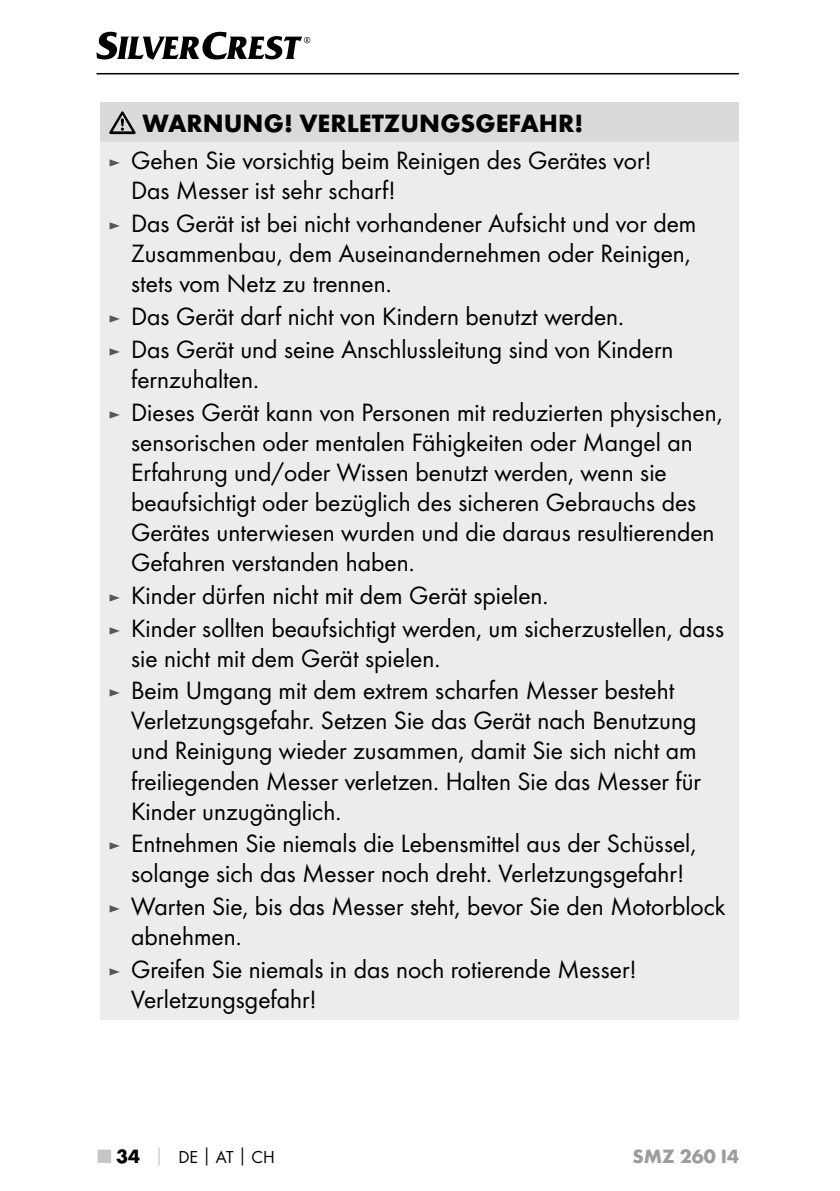
<style>
.page{position:relative;width:840px;height:1191px;background:#fff}
.page>*{position:absolute;margin:0;border:0;box-sizing:border-box;transform-origin:0 0}
.t1{font:26px/30px "Futura Boo";color:#000}
.t2{font:700 26px "Futura";color:#000}
.t3{font:700 20px "Futura";color:#9c9d9d}
.t4{font:18px "Futura Boo";color:#000}
.s1{font-size:18px;color:#565656}
.s2{font-family:"Futura";font-weight:700;font-size:20px;color:#c5c6c6}
.s3{font-family:"Futura";font-weight:700;font-size:20px}
.s4{font-family:"Futura";font-weight:700;color:#c5c6c6}
.s5{font-family:"Futura";font-weight:700}
</style>
<div class="page">
<hr style="left:96px;top:73px;width:642px;height:1px;background:#000">
<svg style="left:96px;top:32px;width:214px;height:28px"></svg>
<div style="left:100px;top:102px;width:638px;height:40px;background:#dadada"></div>
<div style="left:100px;top:142px;width:638px;height:877px;background:#ececed"></div>
<svg style="left:109px;top:111px;width:26px;height:23px"></svg>
<p class="t2" style="left:142px;top:107px;width:442px">WARNUNG! VERLETZUNGSGEFAHR!</p>
<p class="t1" style="left:131px;top:146px;width:521px;text-indent:-23px"><span class="s1">►</span> Gehen Sie vorsichtig beim Reinigen des Gerätes vor!<br>Das Messer ist sehr scharf!</p>
<p class="t1" style="left:131px;top:208px;width:566px;text-indent:-23px"><span class="s1">►</span> Das Gerät ist bei nicht vorhandener Aufsicht und vor dem<br>Zusammenbau, dem Auseinandernehmen oder Reinigen, stets vom Netz zu trennen.</p>
<p class="t1" style="left:108px;top:300px;width:566px;line-height:32.8px"><span class="s1">►</span> Das Gerät darf nicht von Kindern benutzt werden.<br><span class="s1">►</span> Das Gerät und seine Anschlussleitung sind von Kindern</p>
<p class="t1" style="left:108px;top:363px;width:615px;line-height:32.8px;text-indent:23px">fernzuhalten.<br><span class="s1">►</span> Dieses Gerät kann von Personen mit reduzierten physischen,</p>
<p class="t1" style="left:131px;top:427px;width:584px">sensorischen oder mentalen Fähigkeiten oder Mangel an Erfahrung und/oder Wissen benutzt werden, wenn sie beaufsichtigt oder bezüglich des sicheren Gebrauchs des Gerätes unterwiesen wurden und die daraus resultierenden Gefahren verstanden haben.</p>
<p class="t1" style="left:108px;top:578px;width:617px;line-height:32.8px"><span class="s1">►</span> Kinder dürfen nicht mit dem Gerät spielen.<br><span class="s1">►</span> Kinder sollten beaufsichtigt werden, um sicherzustellen, dass</p>
<p class="t1" style="left:108px;top:641px;width:567px;line-height:32.8px;text-indent:23px">sie nicht mit dem Gerät spielen.<br><span class="s1">►</span> Beim Umgang mit dem extrem scharfen Messer besteht</p>
<p class="t1" style="left:131px;top:705px;width:571px">Verletzungsgefahr. Setzen Sie das Gerät nach Benutzung und Reinigung wieder zusammen, damit Sie sich nicht am freiliegenden Messer verletzen. Halten Sie das Messer für Kinder unzugänglich.</p>
<p class="t1" style="left:108px;top:828px;width:589px;text-align:center"><span class="s1">►</span> Entnehmen Sie niemals die Lebensmittel aus der Schüssel, solange sich das Messer noch dreht. Verletzungsgefahr!</p>
<p class="t1" style="left:131px;top:891px;width:595px;text-indent:-23px"><span class="s1">►</span> Warten Sie, bis das Messer steht, bevor Sie den Motorblock abnehmen.</p>
<p class="t1" style="left:131px;top:954px;width:507px;text-indent:-23px"><span class="s1">►</span> Greifen Sie niemals in das noch rotierende Messer!<br>Verletzungsgefahr!</p>
<p class="t4" style="left:98px;top:1145px;width:178px"><span class="s2">■</span> <span class="s3">34</span> <span class="s4">│</span> DE<span class="s5">│</span>AT<span class="s5">│</span>CH</p>
<p class="t3" style="left:632px;top:1143px;width:108px">SMZ 260 I4</p>
</div>
